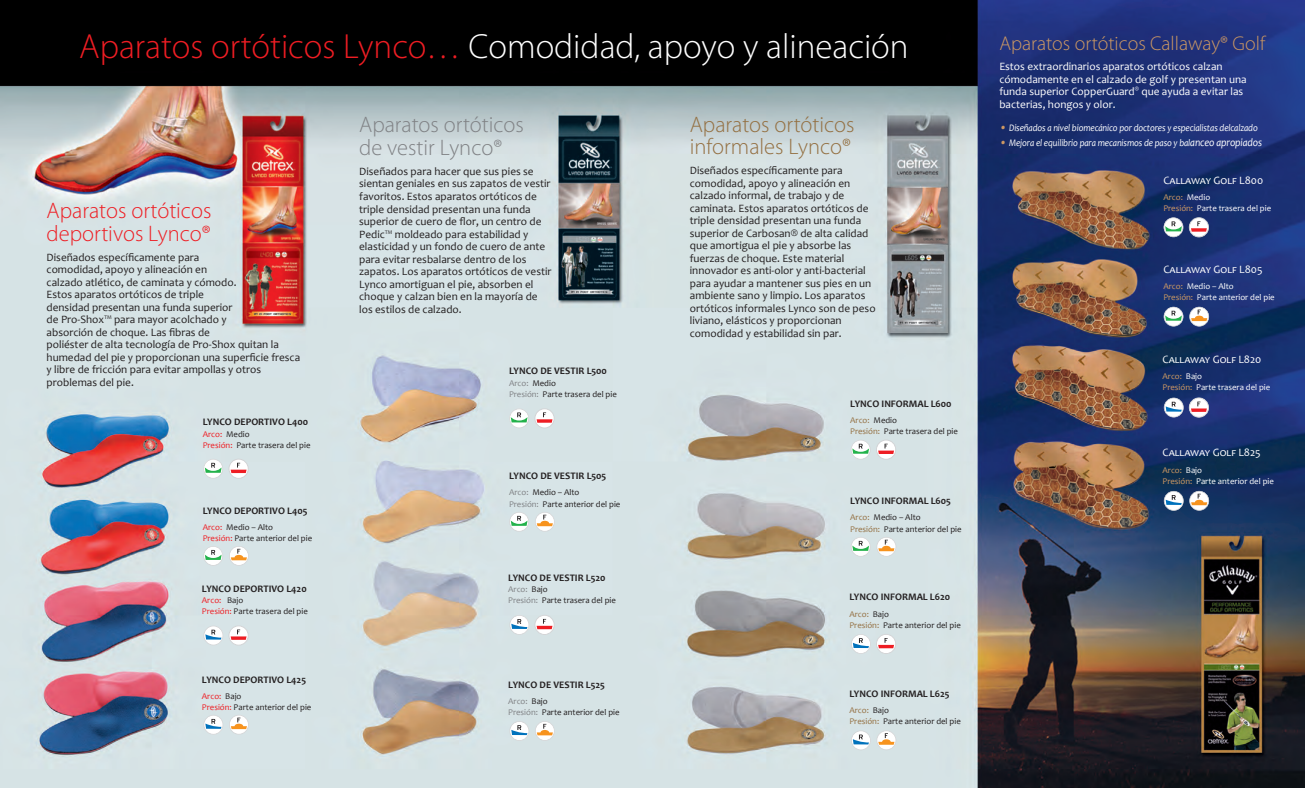
<style>
.page{position:relative;width:1305px;height:788px;background:#fff}
.page>*{position:absolute;margin:0;border:0;box-sizing:border-box;transform-origin:0 0}
.t1{font:300 35px "Myriad Pro";color:#fff}
.t2{font:300 22.5px/22.5px "Myriad Pro";color:#947042}
.t3{font:300 22.5px/22.5px "Myriad Pro";color:#ee1d23}
.t4{font:300 22.5px/22.5px "Myriad Pro";color:#808285}
.t5{font:300 20px "Myriad Pro";color:#ce9963}
.t6{font:11.25px/12.5px "Candara";color:#231f20}
.t7{font:11.25px/12.5px "Candara";color:#fff}
.t8{font:700 10px "Candara";color:#231f20}
.t9{font:italic 10px "Candara";letter-spacing:-.01em;color:#fff;scale:.9 1}
.t10{font:8.75px/11.2px "Candara";color:#231f20}
.t11{font:8.75px/11.2px "Candara";color:#fff}
.s1{color:#ee1d23}
.s2{font-size:11.25px;color:#ce9963}
.s3{font-size:11.25px}
.s4{color:#ce9963}
.s5{color:#808285}
.s6{color:#947042}
</style>
<div class="page">
<img style="left:0;top:0;width:1305px;height:788px">
<svg style="left:1189px;top:217px;width:20px;height:20px"></svg>
<svg style="left:1164px;top:217px;width:19px;height:20px"></svg>
<svg style="left:1189px;top:307px;width:20px;height:19px"></svg>
<svg style="left:1164px;top:307px;width:19px;height:19px"></svg>
<svg style="left:1164px;top:397px;width:45px;height:20px"></svg>
<svg style="left:1164px;top:491px;width:45px;height:19px"></svg>
<svg style="left:509px;top:408px;width:46px;height:20px"></svg>
<svg style="left:535px;top:512px;width:20px;height:19px"></svg>
<svg style="left:509px;top:512px;width:20px;height:19px"></svg>
<svg style="left:509px;top:614px;width:46px;height:21px"></svg>
<svg style="left:535px;top:721px;width:20px;height:19px"></svg>
<svg style="left:509px;top:721px;width:20px;height:19px"></svg>
<svg style="left:851px;top:439px;width:45px;height:20px"></svg>
<svg style="left:877px;top:537px;width:19px;height:19px"></svg>
<svg style="left:851px;top:537px;width:20px;height:19px"></svg>
<svg style="left:851px;top:633px;width:45px;height:21px"></svg>
<svg style="left:877px;top:730px;width:19px;height:20px"></svg>
<svg style="left:851px;top:730px;width:20px;height:20px"></svg>
<svg style="left:229px;top:458px;width:20px;height:21px"></svg>
<svg style="left:203px;top:459px;width:20px;height:19px"></svg>
<svg style="left:229px;top:546px;width:20px;height:19px"></svg>
<svg style="left:203px;top:546px;width:20px;height:19px"></svg>
<svg style="left:229px;top:625px;width:20px;height:20px"></svg>
<svg style="left:204px;top:625px;width:19px;height:20px"></svg>
<svg style="left:229px;top:714px;width:20px;height:20px"></svg>
<svg style="left:204px;top:714px;width:19px;height:20px"></svg>
<h1 class="t1" style="left:79px;top:25px;width:831px"><span class="s1">Aparatos ortóticos Lynco…</span> Comodidad, apoyo y alineación</h1>
<h3 class="t5" style="left:999px;top:31px;width:267px">Aparatos ortóticos Callaway® Golf</h3>
<p class="t7" style="left:999px;top:60px;width:249px">Estos extraordinarios aparatos ortóticos calzan cómodamente en el calzado de golf y presentan una funda superior CopperGuard<sup>®</sup> que ayuda a evitar las bacterias, hongos y olor.</p>
<p class="t9" style="left:999px;top:122px;width:289px"><span class="s2">•</span> Diseñados a nivel biomecánico por doctores y especialistas delcalzado</p>
<p class="t9" style="left:999px;top:137px;width:294px"><span class="s2">•</span> Mejora el equilibrio para mecanismos de paso y bal<span class="s3">anceo apropiados</span></p>
<p class="t7" style="left:1163px;top:174px;width:101px">Callaway Golf L800</p>
<p class="t11" style="left:1163px;top:191px;width:109px"><span class="s4">Arco:</span> Medio<br><span class="s4">Presión:</span> Parte trasera del pie</p>
<h2 class="t2" style="left:690px;top:113px;width:166px">Aparatos ortóticos informales Lynco®</h2>
<p class="t6" style="left:690px;top:164px;width:187px">Diseñados específicamente para comodidad, apoyo y alineación en calzado informal, de trabajo y de caminata. Estos aparatos ortóticos de triple densidad presentan una funda superior de Carbosan® de alta calidad que amortigua el pie y absorbe las fuerzas de choque. Este material innovador es anti-olor y anti-bacterial para ayudar a mantener sus pies en un ambiente sano y limpio. Los aparatos ortóticos informales Lynco son de peso liviano, elásticos y proporcionan comodidad y estabilidad sin par.</p>
<h2 class="t4" style="left:359px;top:113px;width:166px">Aparatos ortóticos de vestir Lynco®</h2>
<p class="t6" style="left:359px;top:165px;width:194px">Diseñados para hacer que sus pies se sientan geniales en sus zapatos de vestir favoritos. Estos aparatos ortóticos de triple densidad presentan una funda superior de cuero de flor, un centro de Pedic™ moldeado para estabilidad y elasticidad y un fondo de cuero de ante para evitar resbalarse dentro de los zapatos. Los aparatos ortóticos de vestir Lynco amortiguan el pie, absorben el choque y calzan bien en la mayoría de los estilos de calzado.</p>
<h2 class="t3" style="left:47px;top:199px;width:166px">Aparatos ortóticos deportivos Lynco®</h2>
<p class="t6" style="left:47px;top:251px;width:255px">Diseñados específicamente para<br>comodidad, apoyo y alineación en<br>calzado atlético, de caminata y cómodo.<br>Estos aparatos ortóticos de triple<br>densidad presentan una funda superior<br>de Pro-Shox™ para mayor acolchado y<br>absorción de choque. Las fibras de<br>poliéster de alta tecnología de Pro-Shox quitan la humedad del pie y proporcionan una superficie fresca y libre de fricción para evitar ampollas y otros problemas del pie.</p>
<p class="t8" style="left:203px;top:416px;width:107px">LYNCO DEPORTIVO L400</p>
<p class="t10" style="left:203px;top:428px;width:109px"><span class="s1">Arco:</span> Medio<br><span class="s1">Presión:</span> Parte trasera del pie</p>
<p class="t7" style="left:1163px;top:263px;width:101px">Callaway Golf L805</p>
<p class="t11" style="left:1163px;top:281px;width:113px"><span class="s4">Arco:</span> Medio – Alto<br><span class="s4">Presión:</span> Parte anterior del pie</p>
<p class="t7" style="left:1163px;top:353px;width:100px">Callaway Golf L820</p>
<p class="t11" style="left:1163px;top:370px;width:109px"><span class="s4">Arco:</span> Bajo<br><span class="s4">Presión:</span> Parte trasera del pie</p>
<p class="t8" style="left:509px;top:365px;width:99px">LYNCO DE VESTIR L500</p>
<p class="t10" style="left:509px;top:377px;width:109px"><span class="s5">Arco:</span> Medio<br><span class="s5">Presión:</span> Parte trasera del pie</p>
<p class="t8" style="left:850px;top:397px;width:103px">LYNCO INFORMAL L600</p>
<p class="t10" style="left:850px;top:414px;width:109px"><span class="s6">Arco:</span> Medio<br><span class="s6">Presión:</span> Parte trasera del pie</p>
<p class="t7" style="left:1163px;top:446px;width:100px">Callaway Golf L825</p>
<p class="t11" style="left:1163px;top:464px;width:113px"><span class="s4">Arco:</span> Bajo<br><span class="s4">Presión:</span> Parte anterior del pie</p>
<p class="t8" style="left:509px;top:469px;width:99px">LYNCO DE VESTIR L505</p>
<p class="t10" style="left:509px;top:487px;width:113px"><span class="s5">Arco:</span> Medio – Alto<br><span class="s5">Presión:</span> Parte anterior del pie</p>
<p class="t8" style="left:850px;top:494px;width:102px">LYNCO INFORMAL L605</p>
<p class="t10" style="left:850px;top:512px;width:113px"><span class="s6">Arco:</span> Medio – Alto<br><span class="s6">Presión:</span> Parte anterior del pie</p>
<p class="t8" style="left:203px;top:504px;width:106px">LYNCO DEPORTIVO L405</p>
<p class="t10" style="left:203px;top:521px;width:111px"><span class="s1">Arco:</span> Medio – Alto<br><span class="s1">Presión:</span> Parte anterior del pie</p>
<p class="t8" style="left:202px;top:582px;width:106px">LYNCO DEPORTIVO L420</p>
<p class="t10" style="left:202px;top:594px;width:107px"><span class="s1">Arco:</span> Bajo<br><span class="s1">Presión:</span> Parte trasera del pie</p>
<p class="t8" style="left:202px;top:673px;width:106px">LYNCO DEPORTIVO L425</p>
<p class="t10" style="left:202px;top:690px;width:111px"><span class="s1">Arco:</span> Bajo<br><span class="s1">Presión:</span> Parte anterior del pie</p>
<p class="t8" style="left:508px;top:571px;width:99px">LYNCO DE VESTIR L520</p>
<p class="t10" style="left:508px;top:583px;width:109px"><span class="s5">Arco:</span> Bajo<br><span class="s5">Presión:</span> Parte trasera del pie</p>
<p class="t8" style="left:508px;top:678px;width:98px">LYNCO DE VESTIR L525</p>
<p class="t10" style="left:508px;top:695px;width:113px"><span class="s5">Arco:</span> Bajo<br><span class="s5">Presión:</span> Parte anterior del pie</p>
<p class="t8" style="left:849px;top:591px;width:102px">LYNCO INFORMAL L620</p>
<p class="t10" style="left:849px;top:608px;width:113px"><span class="s6">Arco:</span> Bajo<br><span class="s6">Presión:</span> Parte anterior del pie</p>
<p class="t8" style="left:849px;top:687px;width:102px">LYNCO INFORMAL L625</p>
<p class="t10" style="left:849px;top:704px;width:113px"><span class="s6">Arco:</span> Bajo<br><span class="s6">Presión:</span> Parte anterior del pie</p>
</div>
